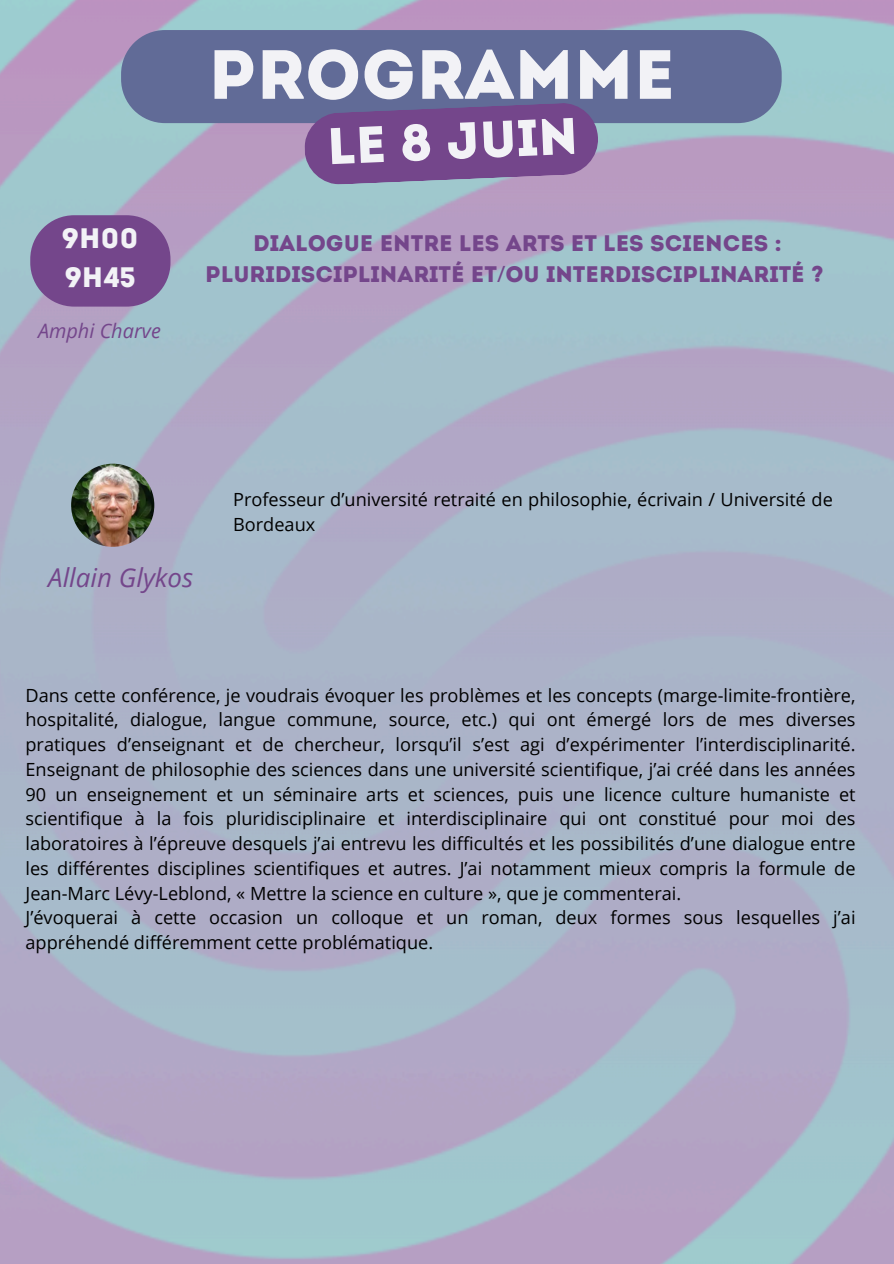
<style>
.page{position:relative;width:894px;height:1264px;background:#fff}
.page>*{position:absolute;margin:0;border:0;box-sizing:border-box;transform-origin:0 0}
.t1{font:69.45px "Intro";color:#f2f2f6}
.t2{font:51.3px "Intro";color:#f2f2f6}
.t3{font:28.2px/39.3px "Intro";color:#f2f2f6}
.t4{font:italic 25.95px "Open Sans";color:#74468b}
.t5{font:22.5px/31.5px "Intro";color:#74468b;text-align:center}
.t6{font:italic 19.95px "Open Sans";color:#74468b}
.t7{font:18.15px/24.8px "Open Sans";color:#000}
.s1{font-family:"Noto Sans"}
</style>
<div class="page">
<img style="left:0;top:0;width:893px;height:1263px">
<div style="left:121px;top:30px;width:660px;height:93px;background:#616b97"></div>
<svg style="left:303px;top:102px;width:295px;height:83px;background:#775391"></svg>
<img style="left:71px;top:463px;width:83px;height:84px;border-radius:50%">
<div style="left:30px;top:215px;width:140px;height:91px;background:#74468b;border-radius:44px"></div>
<h2 class="t1" style="left:208px;top:47px;width:468px">PROGRAMME</h2>
<h1 class="t2" style="left:326px;top:125px;width:253px;rotate:-2deg">LE 8 JUIN</h1>
<p class="t3" style="left:62px;top:221px;width:78px">9H00<br>9H45</p>
<p class="t5" style="left:205px;top:229px;width:619px">DIALOGUE ENTRE LES ARTS ET LES SCIENCES :<br>PLURIDISCIPLINARITÉ ET<span class="s1">/</span>OU INTERDISCIPLINARITÉ ?</p>
<p class="t6" style="left:38px;top:316px;width:124px">Amphi Charve</p>
<h5 class="t4" style="left:48px;top:559px;width:146px">Allain Glykos</h5>
<p class="t7" style="left:233px;top:486px;width:601px">Professeur d’université retraité en philosophie, écrivain / Université de<br>Bordeaux</p>
<p class="t7" style="left:25px;top:682px;width:831px;text-align:justify">Dans cette conférence, je voudrais évoquer les problèmes et les concepts (marge-limite-frontière, hospitalité, dialogue, langue commune, source, etc.) qui ont émergé lors de mes diverses pratiques d’enseignant et de chercheur, lorsqu’il s’est agi d’expérimenter l’interdisciplinarité.<br>Enseignant de philosophie des sciences dans une université scientifique, j’ai créé dans les années 90 un enseignement et un séminaire arts et sciences, puis une licence culture humaniste et scientifique à la fois pluridisciplinaire et interdisciplinaire qui ont constitué pour moi des laboratoires à l’épreuve desquels j’ai entrevu les difficultés et les possibilités d’une dialogue entre les différentes disciplines scientifiques et autres. J’ai notamment mieux compris la formule de Jean-Marc Lévy-Leblond, « Mettre la science en culture », que je commenterai.</p>
<h4 class="t7" style="left:25px;top:905px;width:831px">J’évoquerai à cette occasion un colloque et un roman, deux formes sous lesquelles j’ai appréhendé différemment cette problématique.</h4>
</div>
